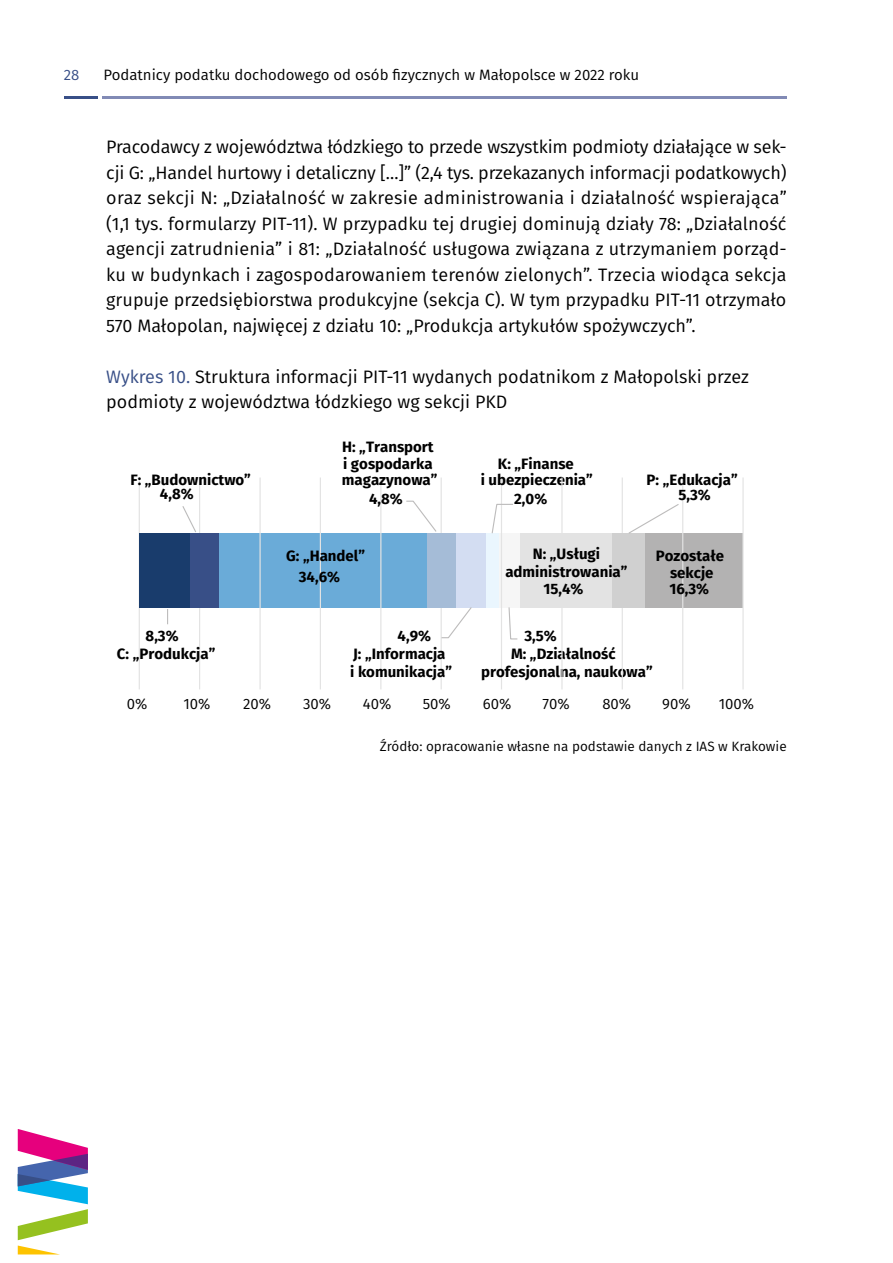
<style>
.page{position:relative;width:893px;height:1263px;background:#fff}
.page>*{position:absolute;margin:0;border:0;box-sizing:border-box;transform-origin:0 0}
.t1{font:18px/25.5px "Fira Sans";color:#000;text-align:justify}
.t2{font:700 15px/18px "Fira Sans";color:#000}
.t3{font:15px "Fira Sans";color:#000}
.t4{font:15px "Fira Sans";color:#384f87}
.t5{font:13.5px "Fira Sans";color:#000}
.s1{color:#384f87}
</style>
<div class="page">
<svg style="left:18px;top:1129px;width:70px;height:125px"></svg>
<hr style="left:65px;top:97px;width:33px;height:2px;background:#384f87">
<hr style="left:103px;top:97px;width:684px;height:2px;background:#818ab5">
<svg style="left:167px;top:609px;width:1px;height:15px"></svg>
<div style="left:645px;top:533px;width:98px;height:74px;background:#b3b2b2"></div>
<div style="left:498px;top:533px;width:22px;height:74px;background:#f6f6f6"></div>
<hr style="left:501px;top:477px;width:1px;height:212px;background:#e3e3e3">
<div style="left:486px;top:533px;width:12px;height:74px;background:#eaf6fe"></div>
<svg style="left:491px;top:503px;width:22px;height:31px"></svg>
<svg style="left:508px;top:607px;width:10px;height:33px"></svg>
<div style="left:218px;top:533px;width:209px;height:74px;background:#6aabd8"></div>
<hr style="left:742px;top:477px;width:2px;height:212px;background:#e3e3e3">
<hr style="left:682px;top:477px;width:1px;height:212px;background:#e3e3e3">
<hr style="left:380px;top:477px;width:1px;height:212px;background:#e3e3e3">
<hr style="left:320px;top:477px;width:1px;height:212px;background:#e3e3e3">
<hr style="left:259px;top:477px;width:2px;height:212px;background:#e3e3e3">
<hr style="left:199px;top:477px;width:1px;height:212px;background:#e3e3e3">
<hr style="left:139px;top:477px;width:1px;height:212px;background:#e3e3e3">
<div style="left:139px;top:533px;width:51px;height:74px;background:#193c6c"></div>
<div style="left:190px;top:533px;width:28px;height:74px;background:#384f87"></div>
<svg style="left:182px;top:506px;width:14px;height:26px"></svg>
<hr style="left:441px;top:477px;width:1px;height:212px;background:#e3e3e3">
<div style="left:427px;top:533px;width:29px;height:74px;background:#a5bcd7"></div>
<div style="left:456px;top:533px;width:30px;height:74px;background:#d3ddf2"></div>
<svg style="left:440px;top:607px;width:33px;height:32px"></svg>
<svg style="left:406px;top:500px;width:31px;height:32px"></svg>
<hr style="left:561px;top:477px;width:2px;height:212px;background:#e3e3e3">
<hr style="left:622px;top:477px;width:1px;height:212px;background:#e3e3e3">
<div style="left:520px;top:533px;width:93px;height:74px;background:#e3e3e3"></div>
<div style="left:613px;top:533px;width:32px;height:74px;background:#d0d0d0"></div>
<svg style="left:628px;top:504px;width:51px;height:29px"></svg>
<p class="t4" style="left:64px;top:64px;width:17px">28</p>
<p class="t3" style="left:104px;top:64px;width:537px">Podatnicy podatku dochodowego od osób fzycznych w Małopolsce w 2022 roku</p>
<p class="t1" style="left:106px;top:134px;width:682px">Pracodawcy z województwa łódzkiego to przede wszystkim podmioty działające w sek&shy;cji G: „Handel hurtowy i detaliczny […]” (2,4 tys. przekazanych informacji podatkowych) oraz sekcji N: „Działalność w zakresie administrowania i działalność wspierająca” (1,1 tys. formularzy PIT-11). W przypadku tej drugiej dominują działy 78: „Działalność agencji zatrudnienia” i 81: „Działalność usługowa związana z utrzymaniem porząd&shy;ku w budynkach i zagospodarowaniem terenów zielonych”. Trzecia wiodąca sekcja grupuje przedsiębiorstwa produkcyjne (sekcja C). W tym przypadku PIT-11 otrzymało 570 Małopolan, najwięcej z działu 10: „Produkcja artykułów spożywczych”.</p>
<p class="t1" style="left:106px;top:363px;width:644px"><span class="s1">Wykres 10.</span> Struktura informacji PIT-11 wydanych podatnikom z Małopolski przez podmioty z województwa łódzkiego wg sekcji PKD</p>
<p class="t2" style="left:342px;top:438px;width:93px;line-height:16.5px">H: „Transport i gospodarka</p>
<p class="t2" style="left:498px;top:454px;width:77px">K: „Finanse</p>
<p class="t2" style="left:130px;top:470px;width:122px">F: „Budownictwo”</p>
<p class="t2" style="left:342px;top:470px;width:97px">magazynowa”</p>
<p class="t2" style="left:160px;top:484px;width:35px">4,8%</p>
<p class="t2" style="left:369px;top:489px;width:35px">4,8%</p>
<p class="t2" style="left:481px;top:470px;width:114px">i ubezpieczenia”</p>
<p class="t2" style="left:647px;top:470px;width:93px">P: „Edukacja”</p>
<p class="t2" style="left:514px;top:489px;width:35px">2,0%</p>
<p class="t2" style="left:678px;top:485px;width:34px">5,3%</p>
<p class="t2" style="left:299px;top:545px;width:68px;line-height:20.4px;text-indent:-13px">G: „Handel”<br>34,6%</p>
<p class="t2" style="left:146px;top:625px;width:35px">8,3%</p>
<p class="t2" style="left:398px;top:625px;width:35px">4,9%</p>
<p class="t2" style="left:117px;top:644px;width:100px">C: „Produkcja”</p>
<p class="t2" style="left:350px;top:644px;width:103px">J: „Informacja<br>i komunikacja”</p>
<p class="t2" style="left:505px;top:544px;width:124px;text-align:center">N: „Usługi administrowania”</p>
<p class="t2" style="left:543px;top:579px;width:41px">15,4%</p>
<p class="t2" style="left:656px;top:547px;width:70px;line-height:16.4px;text-align:center">Pozostałe sekcje<br>16,3%</p>
<p class="t2" style="left:524px;top:625px;width:34px">3,5%</p>
<p class="t2" style="left:481px;top:644px;width:173px;text-align:center">M: „Działalno„” profesjonalna, naukowa”</p>
<p class="t3" style="left:127px;top:693px;width:22px">0%</p>
<p class="t3" style="left:183px;top:693px;width:29px">10%</p>
<p class="t3" style="left:243px;top:693px;width:29px">20%</p>
<p class="t3" style="left:303px;top:693px;width:30px">30%</p>
<p class="t3" style="left:363px;top:693px;width:30px">40%</p>
<p class="t3" style="left:423px;top:693px;width:30px">50%</p>
<p class="t3" style="left:483px;top:693px;width:30px">60%</p>
<p class="t3" style="left:543px;top:693px;width:29px">70%</p>
<p class="t3" style="left:602px;top:693px;width:30px">80%</p>
<p class="t3" style="left:662px;top:693px;width:30px">90%</p>
<p class="t3" style="left:719px;top:693px;width:37px">100%</p>
<p class="t5" style="left:380px;top:736px;width:408px">Źródło: opracowanie własne na podstawie danych z IAS w Krakowie</p>
</div>
